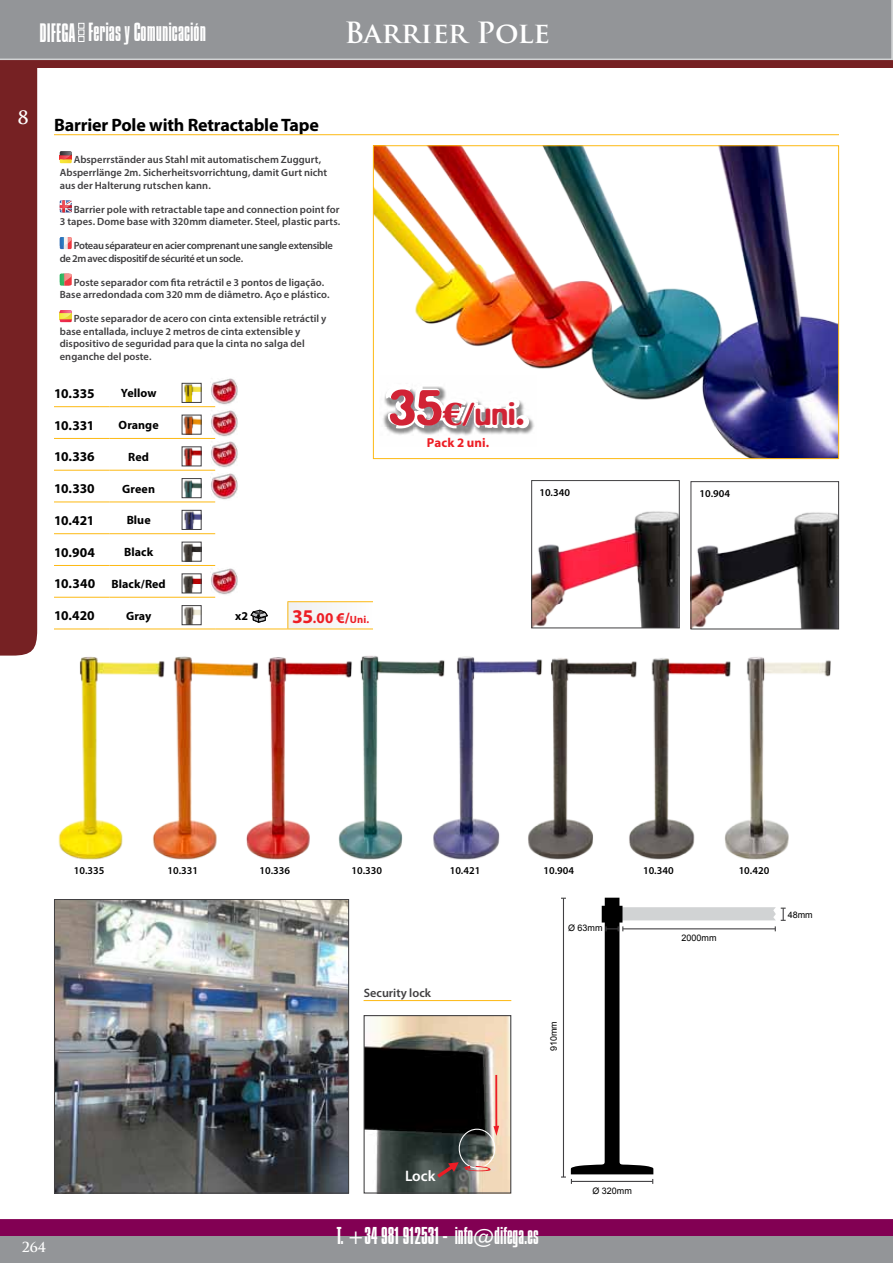
<style>
.page{position:relative;width:893px;height:1263px;background:#fff}
.page>*{position:absolute;margin:0;border:0;box-sizing:border-box;transform-origin:0 0}
.t1{font:500 31.8px "Blur";color:#d12335}
.t2{font:700 28.5px "Trajan Pro";color:#fff}
.t3{font:300 22.65px "Compacta BT";color:#fff}
.t4{font:300 21px "Compacta BT";color:#fff}
.t5{font:700 18px "Myriad Pro";letter-spacing:-.01em;color:#000}
.t6{font:700 18px "Trajan Pro";color:#fff}
.t7{font:600 15.15px "Myriad Pro";color:#fff}
.t8{font:700 15px "Myriad Pro";color:#ed1d24}
.t9{font:700 13.5px "Myriad Pro";letter-spacing:-.015em;color:#000}
.t10{font:700 13.5px "Trajan Pro";color:#fff}
.t11{font:700 12.9px "Myriad Pro";letter-spacing:.01em;color:#ed1d24}
.t12{font:600 12.15px "Myriad Pro";color:#414042}
.t13{font:700 12px "Myriad Pro";letter-spacing:.005em;color:#000}
.t14{font:600 10.5px/12.6px "Myriad Pro";letter-spacing:.005em;color:#414042}
.t15{font:600 10.5px/12.6px "Myriad Pro";letter-spacing:-.03em;color:#414042}
.t16{font:600 10.5px "Myriad Pro";color:#000}
.t17{font:9px "Arial";color:#000}
.s1{font-size:22.95px}
.s2{font-size:13.5px}
.s3{font-size:19.5px}
.s4{font-size:10.5px}
.s5{font-size:54.75px;color:#fff}
.s6{font-family:"Optima LT";font-weight:900;font-size:33px;color:#fff}
.s7{font-family:"Optima LT";font-weight:900}
</style>
<div class="page">
<div style="left:0;top:1219px;width:893px;height:17px;background:#820053"></div>
<div style="left:0;top:1236px;width:893px;height:27px;background:#939598"></div>
<div style="left:0;top:59px;width:893px;height:9px;background:#762123"></div>
<div style="left:0;top:60px;width:37px;height:596px;background:#762123"></div>
<div style="left:0;top:0;width:891px;height:60px;background:#939598"></div>
<svg style="left:891px;top:0;width:2px;height:60px"></svg>
<svg style="left:78px;top:23px;width:6px;height:19px"></svg>
<img style="left:693px;top:512px;width:144px;height:115px">
<div style="left:691px;top:481px;width:148px;height:148px;border:1px solid #414042"></div>
<img style="left:533px;top:511px;width:145px;height:115px">
<div style="left:531px;top:480px;width:149px;height:148px;border:1px solid #414042"></div>
<img style="left:56px;top:901px;width:291px;height:290px">
<div style="left:54px;top:899px;width:295px;height:294px;border:1px solid #414042"></div>
<hr style="left:54px;top:134px;width:785px;height:1px;background:#fdb913">
<svg style="left:561px;top:898px;width:225px;height:286px"></svg>
<img style="left:366px;top:1017px;width:143px;height:174px">
<div style="left:364px;top:1015px;width:147px;height:178px;border:1px solid #414042"></div>
<div style="left:459px;top:1129px;width:36px;height:39px;border:1px solid #fff;border-radius:50%"></div>
<svg style="left:493px;top:1075px;width:6px;height:61px"></svg>
<svg style="left:437px;top:1162px;width:56px;height:16px"></svg>
<hr style="left:364px;top:1000px;width:147px;height:1px;background:#fdb913">
<svg style="left:60px;top:151px;width:12px;height:12px"></svg>
<svg style="left:60px;top:200px;width:12px;height:12px"></svg>
<svg style="left:60px;top:237px;width:12px;height:12px"></svg>
<svg style="left:60px;top:274px;width:12px;height:12px"></svg>
<svg style="left:60px;top:310px;width:12px;height:12px"></svg>
<img style="left:452px;top:656px;width:379px;height:204px">
<img style="left:58px;top:655px;width:394px;height:205px">
<img style="left:375px;top:147px;width:462px;height:310px">
<div style="left:288px;top:602px;width:85px;height:27px;background:#f6f6f7"></div>
<hr style="left:54px;top:406px;width:55px;height:1px;background:#fdb913">
<hr style="left:109px;top:406px;width:59px;height:1px;background:#fdb913">
<hr style="left:168px;top:406px;width:47px;height:1px;background:#fdb913">
<hr style="left:54px;top:438px;width:55px;height:1px;background:#fdb913">
<hr style="left:109px;top:438px;width:59px;height:1px;background:#fdb913">
<hr style="left:168px;top:438px;width:47px;height:1px;background:#fdb913">
<hr style="left:54px;top:470px;width:55px;height:1px;background:#fdb913">
<hr style="left:109px;top:470px;width:59px;height:1px;background:#fdb913">
<hr style="left:168px;top:470px;width:47px;height:1px;background:#fdb913">
<hr style="left:54px;top:502px;width:55px;height:1px;background:#fdb913">
<hr style="left:109px;top:502px;width:59px;height:1px;background:#fdb913">
<hr style="left:168px;top:502px;width:47px;height:1px;background:#fdb913">
<hr style="left:54px;top:533px;width:55px;height:1px;background:#fdb913">
<hr style="left:109px;top:533px;width:59px;height:1px;background:#fdb913">
<hr style="left:168px;top:533px;width:47px;height:1px;background:#fdb913">
<hr style="left:54px;top:565px;width:55px;height:1px;background:#fdb913">
<hr style="left:109px;top:565px;width:59px;height:1px;background:#fdb913">
<hr style="left:168px;top:565px;width:47px;height:1px;background:#fdb913">
<hr style="left:54px;top:597px;width:55px;height:1px;background:#fdb913">
<hr style="left:109px;top:597px;width:59px;height:1px;background:#fdb913">
<hr style="left:168px;top:597px;width:47px;height:1px;background:#fdb913">
<hr style="left:54px;top:629px;width:55px;height:1px;background:#fdb913">
<hr style="left:109px;top:629px;width:59px;height:1px;background:#fdb913">
<hr style="left:168px;top:629px;width:47px;height:1px;background:#fdb913">
<hr style="left:215px;top:629px;width:73px;height:1px;background:#fdb913">
<svg style="left:287px;top:602px;width:1px;height:27px"></svg>
<hr style="left:287px;top:601px;width:86px;height:1px;background:#fdb913">
<hr style="left:288px;top:629px;width:85px;height:1px;background:#fdb913">
<img style="left:184px;top:385px;width:16px;height:16px">
<div style="left:182px;top:383px;width:20px;height:20px;border:1px solid #414042"></div>
<img style="left:184px;top:417px;width:16px;height:16px">
<div style="left:182px;top:415px;width:20px;height:20px;border:1px solid #414042"></div>
<img style="left:184px;top:448px;width:16px;height:16px">
<div style="left:182px;top:446px;width:20px;height:20px;border:1px solid #414042"></div>
<img style="left:184px;top:480px;width:16px;height:16px">
<div style="left:182px;top:478px;width:20px;height:20px;border:1px solid #414042"></div>
<img style="left:184px;top:512px;width:16px;height:16px">
<div style="left:182px;top:510px;width:20px;height:20px;border:1px solid #414042"></div>
<img style="left:184px;top:544px;width:16px;height:16px">
<div style="left:182px;top:542px;width:20px;height:20px;border:1px solid #414042"></div>
<img style="left:184px;top:575px;width:16px;height:16px">
<div style="left:182px;top:573px;width:20px;height:20px;border:1px solid #414042"></div>
<img style="left:184px;top:607px;width:16px;height:16px">
<div style="left:182px;top:605px;width:20px;height:20px;border:1px solid #414042"></div>
<svg style="left:250px;top:610px;width:18px;height:13px"></svg>
<img style="left:210px;top:378px;width:28px;height:27px">
<img style="left:210px;top:410px;width:28px;height:27px">
<img style="left:210px;top:441px;width:28px;height:27px">
<img style="left:210px;top:473px;width:28px;height:27px">
<img style="left:210px;top:568px;width:28px;height:27px">
<img style="left:379px;top:375px;width:158px;height:72px">
<svg style="left:381px;top:382px;width:153px;height:135px"></svg>
<h3 class="t3" style="left:39px;top:20px;width:168px"><span class="s1">DIFEGA</span> Ferias y Comunicación</h3>
<h2 class="t2" style="left:344px;top:15px;width:207px">Barrier Pole</h2>
<h3 class="t6" style="left:18px;top:107px;width:12px">8</h3>
<h3 class="t5" style="left:54px;top:113px;width:267px">Barrier Pole with Retractable Tape</h3>
<p class="t14" style="left:60px;top:153px;width:269px;text-indent:14px">Absperrständer aus Stahl mit automatischem Zuggurt,<br>Absperrlänge 2m. Sicherheitsvorrichtung, damit Gurt nicht aus der Halterung rutschen kann.</p>
<p class="t14" style="left:60px;top:202px;width:282px;text-align:right">Barrier pole with retractable tape and connection point for<br>3 tapes. Dome base with 320mm diameter. Steel, plastic parts.</p>
<p class="t15" style="left:60px;top:239px;width:275px;text-indent:14px">Poteau séparateur en acier comprenant une sangle extensible de 2m avec dispositif de sécurité et un socle.</p>
<p class="t14" style="left:60px;top:275px;width:271px;text-indent:14px">Poste separador com fita retráctil e 3 pontos de ligação.<br>Base arredondada com 320 mm de diâmetro. Aço e plástico.</p>
<p class="t14" style="left:60px;top:312px;width:268px;text-indent:14px">Poste separador de acero con cinta extensible retráctil y base entallada, incluye 2 metros de cinta extensible y dispositivo de seguridad para que la cinta no salga del enganche del poste.</p>
<p class="t9" style="left:54px;top:385px;width:42px">10.335</p>
<p class="t13" style="left:121px;top:385px;width:37px">Yellow</p>
<p class="t9" style="left:54px;top:416px;width:42px">10.331</p>
<p class="t13" style="left:119px;top:417px;width:42px">Orange</p>
<p class="t9" style="left:54px;top:448px;width:42px">10.336</p>
<p class="t13" style="left:128px;top:449px;width:22px">Red</p>
<p class="t9" style="left:54px;top:480px;width:42px">10.330</p>
<p class="t13" style="left:122px;top:481px;width:34px">Green</p>
<p class="t9" style="left:54px;top:512px;width:42px">10.421</p>
<p class="t13" style="left:127px;top:512px;width:26px">Blue</p>
<p class="t9" style="left:54px;top:543px;width:43px">10.904</p>
<p class="t13" style="left:124px;top:544px;width:31px">Black</p>
<p class="t13" style="left:54px;top:576px;width:113px"><span class="s2">10.340</span> Black/Red</p>
<p class="t9" style="left:54px;top:607px;width:42px">10.420</p>
<p class="t13" style="left:126px;top:608px;width:27px">Gray</p>
<p class="t13" style="left:235px;top:608px;width:15px">x2</p>
<h3 class="t8" style="left:292px;top:608px;width:79px"><span class="s3">35</span><span class="s2">.</span>00 €/<span class="s4">Uni.</span></h3>
<h1 class="t1" style="left:387px;top:396px;width:142px"><span class="s5">35</span><span class="s6">€</span>/uni<span class="s7">.</span><span class="s6">.</span></h1>
<p class="t11" style="left:427px;top:434px;width:64px">Pack 2 uni.</p>
<p class="t16" style="left:539px;top:486px;width:32px">10.340</p>
<p class="t16" style="left:699px;top:487px;width:32px">10.904</p>
<p class="t16" style="left:74px;top:863px;width:32px">10.335</p>
<p class="t16" style="left:168px;top:863px;width:32px">10.331</p>
<p class="t16" style="left:260px;top:863px;width:32px">10.336</p>
<p class="t16" style="left:352px;top:863px;width:32px">10.330</p>
<p class="t16" style="left:450px;top:863px;width:32px">10.421</p>
<p class="t16" style="left:543px;top:863px;width:32px">10.904</p>
<p class="t16" style="left:643px;top:863px;width:32px">10.340</p>
<p class="t16" style="left:739px;top:863px;width:32px">10.420</p>
<p class="t12" style="left:364px;top:985px;width:69px">Security lock</p>
<p class="t17" style="left:568px;top:922px;width:36px">Ø 63mm</p>
<p class="t17" style="left:548px;top:1051px;width:32px;rotate:-90deg">910mm</p>
<p class="t17" style="left:682px;top:932px;width:37px">2000mm</p>
<p class="t17" style="left:788px;top:909px;width:27px">48mm</p>
<p class="t10" style="left:22px;top:1239px;width:26px">264</p>
<h3 class="t7" style="left:405px;top:1166px;width:32px">Lock</h3>
<h3 class="t4" style="left:337px;top:1224px;width:203px">T. +34 981 912531 - info@difega.es</h3>
<p class="t17" style="left:592px;top:1184px;width:41px">Ø 320mm</p>
</div>
